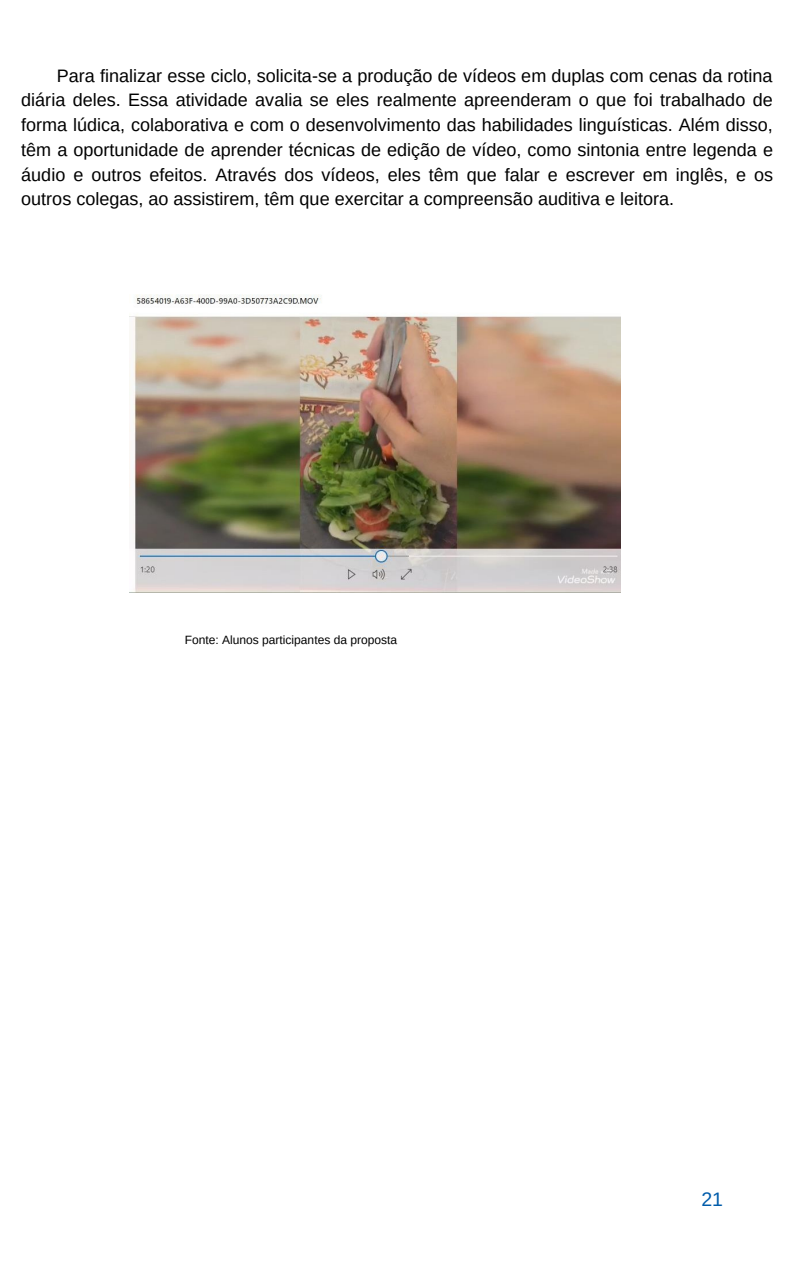
<style>
.page{position:relative;width:794px;height:1266px;background:#fff}
.page>*{position:absolute;margin:0;border:0;box-sizing:border-box;transform-origin:0 0}
.t1{font:19.5px "Arimo";color:#005caa}
.t2{font:18px/24.8px "Arimo";color:#000;text-align:justify}
.t3{font:12px "Arimo";color:#000}
</style>
<div class="page">
<img style="left:130px;top:294px;width:490px;height:298px">
<p class="t2" style="left:21px;top:63px;width:752px;text-indent:36px">Para finalizar esse ciclo, solicita-se a produção de vídeos em duplas com cenas da rotina diária deles. Essa atividade avalia se eles realmente apreenderam o que foi trabalhado de forma lúdica, colaborativa e com o desenvolvimento das habilidades linguísticas. Além disso, têm a oportunidade de aprender técnicas de edição de vídeo, como sintonia entre legenda e áudio e outros efeitos. Através dos vídeos, eles têm que falar e escrever em inglês, e os outros colegas, ao assistirem, têm que exercitar a compreensão auditiva e leitora.</p>
<p class="t3" style="left:185px;top:633px;width:214px">Fonte: Alunos participantes da proposta</p>
<p class="t1" style="left:701px;top:1188px;width:23px">21</p>
</div>
